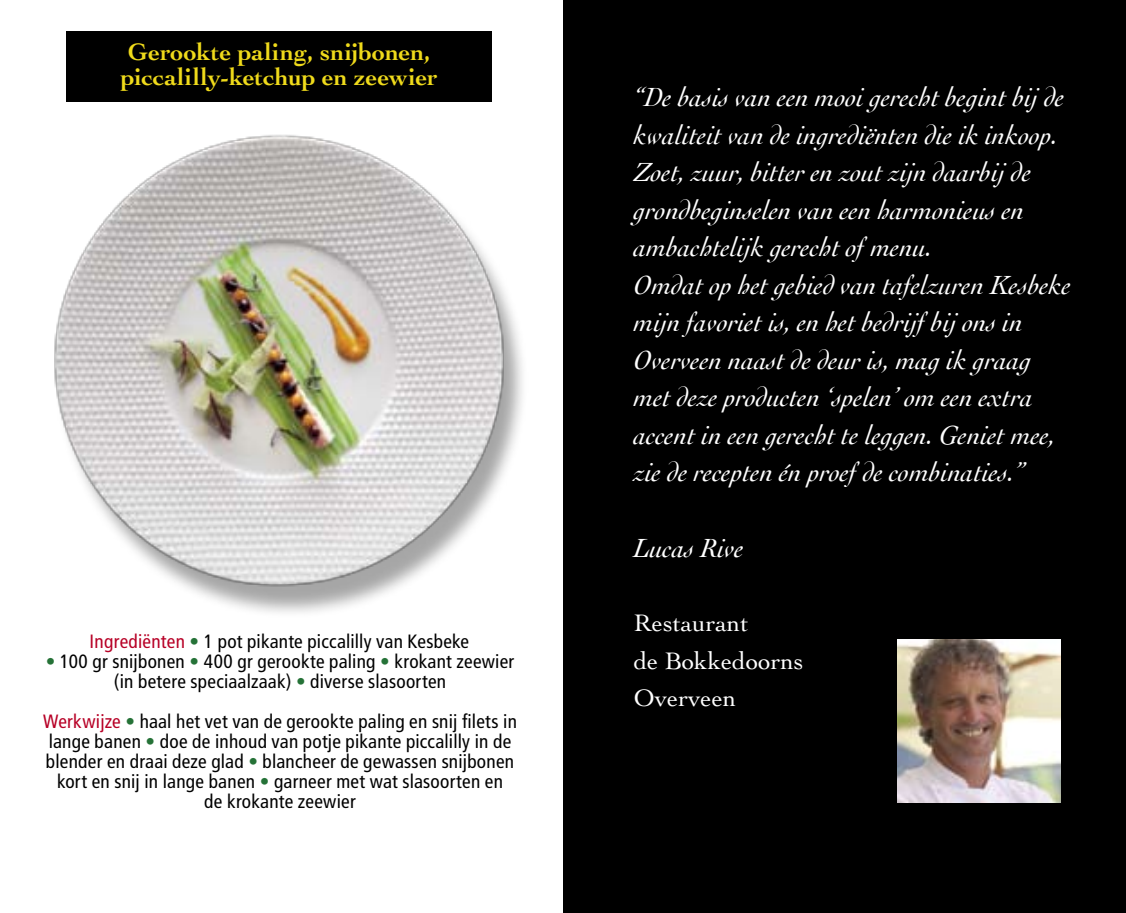
<style>
.page{position:relative;width:1126px;height:913px;background:#fff}
.page>*{position:absolute;margin:0;border:0;box-sizing:border-box;transform-origin:0 0}
.t1{font:italic 27.5px/37.5px "Cochin";color:#fff}
.t2{font:700 25px/25px "Cochin";letter-spacing:.005em;color:#efda1b}
.t3{font:25px/37.5px "Cochin";color:#fff}
.t4{font:condensed 19.25px/20px "Frutiger";letter-spacing:.015em;color:#000;text-align:center}
.s1{color:#b70026}
.s2{color:#257237}
</style>
<div class="page">
<div style="left:563px;top:0;width:562px;height:913px;background:#000"></div>
<div style="left:67px;top:31px;width:425px;height:71px;background:#000"></div>
<img style="left:54px;top:134px;width:469px;height:479px">
<img style="left:897px;top:639px;width:163px;height:163px">
<p class="t2" style="left:121px;top:39px;width:318px">Gerookte paling, snijbonen, piccalilly-ketchup en zeewier</p>
<p class="t4" style="left:90px;top:632px;width:381px"><span class="s1">Ingrediënten</span> <span class="s2">•</span> 1 pot pikante piccalilly van Kesbeke</p>
<p class="t4" style="left:46px;top:652px;width:470px"><span class="s2">•</span> 100 gr snijbonen <span class="s2">•</span> 400 gr gerookte paling <span class="s2">•</span> krokant zeewier (in betere speciaalzaak) <span class="s2">•</span> diverse slasoorten</p>
<p class="t4" style="left:43px;top:712px;width:475px"><span class="s1">Werkwijze</span> <span class="s2">•</span> haal het vet van de gerookte paling en snij filets in lange banen <span class="s2">•</span> doe de inhoud van potje pikante piccalilly in de blender en draai deze glad <span class="s2">•</span> blancheer de gewassen snijbonen kort en snij in lange banen <span class="s2">•</span> garneer met wat slasoorten en<br>de krokante zeewier</p>
<p class="t1" style="left:634px;top:79px;width:439px">“De basis van een mooi gerecht begint bij de kwaliteit van de ingrediënten die ik inkoop.<br>Zoet, zuur, bitter en zout zijn daarbij de grondbeginselen van een harmonieus en ambachtelijk gerecht of menu.<br>Omdat op het gebied van tafelzuren Kesbeke mijn favoriet is, en het bedrijf bij ons in Overveen naast de deur is, mag ik graag met deze producten ‘spelen’ om een extra accent in een gerecht te leggen. Geniet mee, zie de recepten én proef de combinaties.”</p>
<p class="t1" style="left:634px;top:529px;width:111px">Lucas Rive</p>
<p class="t3" style="left:634px;top:604px;width:171px">Restaurant<br>de Bokkedoorns<br>Overveen</p>
</div>
